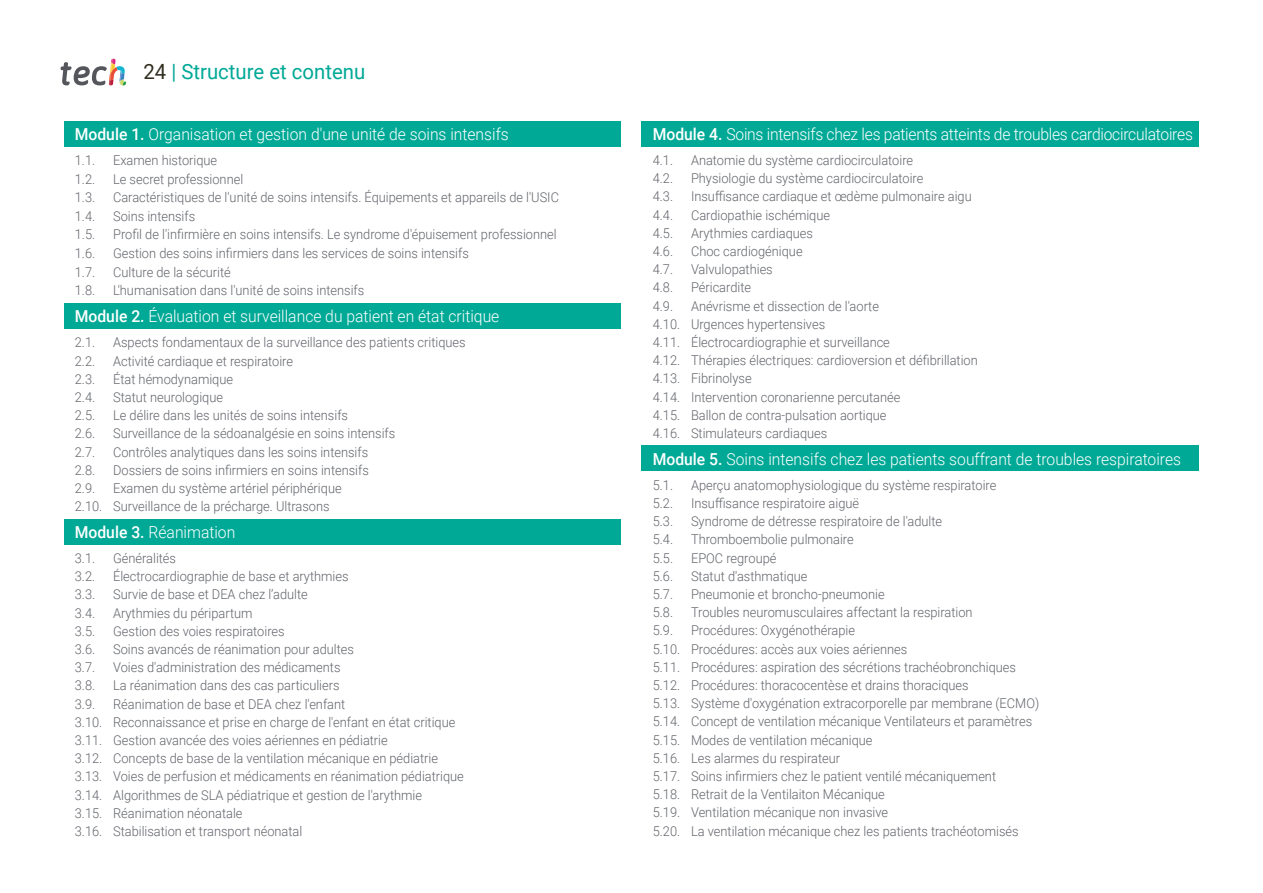
<style>
.page{position:relative;width:1263px;height:893px;background:#fff}
.page>*{position:absolute;margin:0;border:0;box-sizing:border-box;transform-origin:0 0}
.t1{font:21px "Roboto";color:#00a996}
.t2{font:300 16.5px "Roboto";color:#fff;scale:.95 1}
.t3{font:300 13.5px/18.1px "Roboto";color:#61646a;scale:.95 1}
.s1{color:#312e20}
.s2{font-weight:500}
</style>
<div class="page">
<svg style="left:61px;top:59px;width:65px;height:27px"></svg>
<div style="left:64px;top:121px;width:557px;height:25px;background:#00a996"></div>
<div style="left:64px;top:304px;width:557px;height:25px;background:#00a996"></div>
<div style="left:64px;top:519px;width:557px;height:25px;background:#00a996"></div>
<div style="left:642px;top:121px;width:557px;height:25px;background:#00a996"></div>
<div style="left:642px;top:446px;width:557px;height:25px;background:#00a996"></div>
<h1 class="t1" style="left:144px;top:57px;width:223px"><span class="s1">24</span> | Structure et contenu</h1>
<p class="t2" style="left:75px;top:123px;width:458px"><span class="s2">Module 1.</span> Organisation et gestion d'une unité de soins intensifs</p>
<p class="t3" style="left:75px;top:151px;width:23px">1.1.</p>
<p class="t3" style="left:113px;top:151px;width:111px">Examen historique</p>
<p class="t3" style="left:75px;top:169px;width:23px">1.2.</p>
<p class="t3" style="left:113px;top:169px;width:138px">Le secret professionnel</p>
<p class="t3" style="left:75px;top:188px;width:23px">1.3.</p>
<p class="t3" style="left:113px;top:188px;width:471px">Caractéristiques de l'unité de soins intensifs. Équipements et appareils de l'USIC</p>
<p class="t3" style="left:75px;top:206px;width:23px">1.4.</p>
<p class="t3" style="left:113px;top:206px;width:88px">Soins intensifs</p>
<p class="t3" style="left:75px;top:225px;width:23px">1.5.</p>
<p class="t3" style="left:113px;top:225px;width:468px">Profil de l'infirmière en soins intensifs. Le syndrome d'épuisement professionnel</p>
<p class="t3" style="left:75px;top:244px;width:23px">1.6.</p>
<p class="t3" style="left:113px;top:244px;width:376px">Gestion des soins infirmiers dans les services de soins intensifs</p>
<p class="t3" style="left:75px;top:262px;width:23px">1.7.</p>
<p class="t3" style="left:113px;top:262px;width:126px">Culture de la sécurité</p>
<p class="t3" style="left:75px;top:281px;width:23px">1.8.</p>
<p class="t3" style="left:113px;top:281px;width:266px">L'humanisation dans l'unité de soins intensifs</p>
<p class="t2" style="left:75px;top:305px;width:448px"><span class="s2">Module 2.</span> Évaluation et surveillance du patient en état critique</p>
<p class="t3" style="left:75px;top:333px;width:23px">2.1.</p>
<p class="t3" style="left:113px;top:333px;width:373px">Aspects fondamentaux de la surveillance des patients critiques</p>
<p class="t3" style="left:75px;top:351px;width:23px">2.2.</p>
<p class="t3" style="left:113px;top:351px;width:191px">Activité cardiaque et respiratoire</p>
<p class="t3" style="left:75px;top:369px;width:23px">2.3.</p>
<p class="t3" style="left:113px;top:369px;width:128px">État hémodynamique</p>
<p class="t3" style="left:75px;top:388px;width:23px">2.4.</p>
<p class="t3" style="left:113px;top:388px;width:117px">Statut neurologique</p>
<p class="t3" style="left:75px;top:406px;width:23px">2.5.</p>
<p class="t3" style="left:113px;top:406px;width:249px">Le délire dans les unités de soins intensifs</p>
<p class="t3" style="left:75px;top:424px;width:23px">2.6.</p>
<p class="t3" style="left:113px;top:424px;width:299px">Surveillance de la sédoanalgésie en soins intensifs</p>
<p class="t3" style="left:75px;top:442px;width:23px">2.7.</p>
<p class="t3" style="left:113px;top:442px;width:270px">Contrôles analytiques dans les soins intensifs</p>
<p class="t3" style="left:75px;top:460px;width:23px">2.8.</p>
<p class="t3" style="left:113px;top:460px;width:271px">Dossiers de soins infirmiers en soins intensifs</p>
<p class="t3" style="left:75px;top:479px;width:23px">2.9.</p>
<p class="t3" style="left:75px;top:479px;width:282px;text-indent:38px">Examen du système artériel périphérique<br>2.10. Surveillance de la précharge. Ultrasons</p>
<p class="t2" style="left:75px;top:521px;width:170px"><span class="s2">Module 3.</span> Réanimation</p>
<p class="t3" style="left:75px;top:549px;width:23px">3.1.</p>
<p class="t3" style="left:113px;top:549px;width:68px">Généralités</p>
<p class="t3" style="left:75px;top:567px;width:23px">3.2.</p>
<p class="t3" style="left:113px;top:567px;width:249px">Électrocardiographie de base et arythmies</p>
<p class="t3" style="left:75px;top:585px;width:23px">3.3.</p>
<p class="t3" style="left:113px;top:585px;width:207px">Survie de base et DEA chez l’adulte</p>
<p class="t3" style="left:75px;top:603px;width:23px">3.4.</p>
<p class="t3" style="left:113px;top:603px;width:148px">Arythmies du péripartum</p>
<p class="t3" style="left:75px;top:621px;width:23px">3.5.</p>
<p class="t3" style="left:113px;top:621px;width:182px">Gestion des voies respiratoires</p>
<p class="t3" style="left:75px;top:640px;width:23px">3.6.</p>
<p class="t3" style="left:113px;top:640px;width:255px">Soins avancés de réanimation pour adultes</p>
<p class="t3" style="left:75px;top:658px;width:23px">3.7.</p>
<p class="t3" style="left:113px;top:658px;width:241px">Voies d'administration des médicaments</p>
<p class="t3" style="left:75px;top:676px;width:23px">3.8.</p>
<p class="t3" style="left:113px;top:676px;width:240px">La réanimation dans des cas particuliers</p>
<p class="t3" style="left:75px;top:694px;width:23px">3.9.</p>
<p class="t3" style="left:75px;top:694px;width:411px;text-indent:38px">Réanimation de base et DEA chez l'enfant<br>3.10. Reconnaissance et prise en charge de l'enfant en état critique 3.11. Gestion avancée des voies aériennes en pédiatrie<br>3.12. Concepts de base de la ventilation mécanique en pédiatrie 3.13. Voies de perfusion et médicaments en réanimation pédiatrique 3.14. Algorithmes de SLA pédiatrique et gestion de l'arythmie<br>3.15. Réanimation néonatale<br>3.16. Stabilisation et transport néonatal</p>
<p class="t2" style="left:653px;top:123px;width:570px"><span class="s2">Module 4.</span> Soins intensifs chez les patients atteints de troubles cardiocirculatoires</p>
<p class="t3" style="left:653px;top:151px;width:23px">4.1.</p>
<p class="t3" style="left:691px;top:151px;width:235px">Anatomie du système cardiocirculatoire</p>
<p class="t3" style="left:653px;top:169px;width:23px">4.2.</p>
<p class="t3" style="left:691px;top:169px;width:246px">Physiologie du système cardiocirculatoire</p>
<p class="t3" style="left:653px;top:187px;width:23px">4.3.</p>
<p class="t3" style="left:691px;top:187px;width:297px">Insuffisance cardiaque et œdème pulmonaire aigu</p>
<p class="t3" style="left:653px;top:205px;width:23px">4.4.</p>
<p class="t3" style="left:691px;top:205px;width:148px">Cardiopathie ischémique</p>
<p class="t3" style="left:653px;top:223px;width:23px">4.5.</p>
<p class="t3" style="left:691px;top:223px;width:130px">Arythmies cardiaques</p>
<p class="t3" style="left:653px;top:242px;width:23px">4.6.</p>
<p class="t3" style="left:691px;top:242px;width:119px">Choc cardiogénique</p>
<p class="t3" style="left:653px;top:260px;width:23px">4.7.</p>
<p class="t3" style="left:691px;top:260px;width:88px">Valvulopathies</p>
<p class="t3" style="left:653px;top:278px;width:23px">4.8.</p>
<p class="t3" style="left:691px;top:278px;width:65px">Péricardite</p>
<p class="t3" style="left:653px;top:296px;width:23px">4.9.</p>
<p class="t3" style="left:653px;top:296px;width:344px;text-indent:38px">Anévrisme et dissection de l'aorte<br>4.10. Urgences hypertensives<br>4.11. Électrocardiographie et surveillance<br>4.12. Thérapies électriques: cardioversion et défibrillation 4.13. Fibrinolyse<br>4.14. Intervention coronarienne percutanée<br>4.15. Ballon de contra-pulsation aortique<br>4.16. Stimulateurs cardiaques</p>
<p class="t2" style="left:653px;top:447px;width:558px"><span class="s2">Module 5.</span> Soins intensifs chez les patients souffrant de troubles respiratoires</p>
<p class="t3" style="left:653px;top:475px;width:23px">5.1.</p>
<p class="t3" style="left:691px;top:475px;width:323px">Aperçu anatomophysiologique du système respiratoire</p>
<p class="t3" style="left:653px;top:493px;width:23px">5.2.</p>
<p class="t3" style="left:691px;top:493px;width:178px">Insuffisance respiratoire aiguë</p>
<p class="t3" style="left:653px;top:512px;width:23px">5.3.</p>
<p class="t3" style="left:691px;top:512px;width:266px">Syndrome de détresse respiratoire de l'adulte</p>
<p class="t3" style="left:653px;top:530px;width:23px">5.4.</p>
<p class="t3" style="left:691px;top:530px;width:173px">Thromboembolie pulmonaire</p>
<p class="t3" style="left:653px;top:548px;width:23px">5.5.</p>
<p class="t3" style="left:691px;top:548px;width:91px">EPOC regroupé</p>
<p class="t3" style="left:653px;top:566px;width:23px">5.6.</p>
<p class="t3" style="left:691px;top:566px;width:124px">Statut d'asthmatique</p>
<p class="t3" style="left:653px;top:584px;width:23px">5.7.</p>
<p class="t3" style="left:691px;top:584px;width:205px">Pneumonie et broncho-pneumonie</p>
<p class="t3" style="left:653px;top:603px;width:23px">5.8.</p>
<p class="t3" style="left:691px;top:603px;width:298px">Troubles neuromusculaires affectant la respiration</p>
<p class="t3" style="left:653px;top:621px;width:23px">5.9.</p>
<p class="t3" style="left:653px;top:621px;width:408px;text-indent:38px">Procédures: Oxygénothérapie<br>5.10. Procédures: accès aux voies aériennes<br>5.11. Procédures: aspiration des sécrétions trachéobronchiques 5.12. Procédures: thoracocentèse et drains thoraciques<br>5.13. Système d'oxygénation extracorporelle par membrane (ECMO)<br>5.14. Concept de ventilation mécanique Ventilateurs et paramètres 5.15. Modes de ventilation mécanique<br>5.16. Les alarmes du respirateur<br>5.17. Soins infirmiers chez le patient ventilé mécaniquement<br>5.18. Retrait de la Ventilaiton Mécanique<br>5.19. Ventilation mécanique non invasive<br>5.20. La ventilation mécanique chez les patients trachéotomisés</p>
</div>
